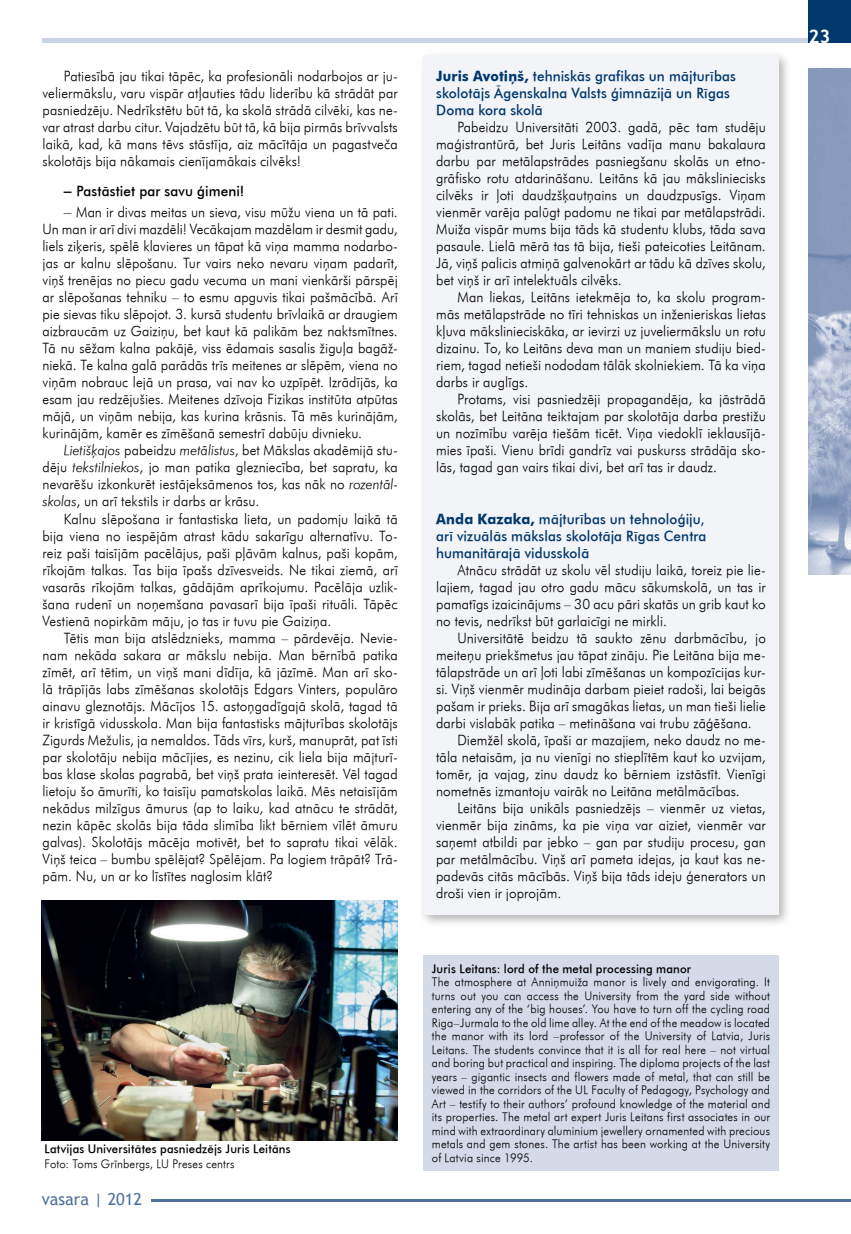
<style>
.page{position:relative;width:851px;height:1234px;background:#fff}
.page>*{position:absolute;margin:0;border:0;box-sizing:border-box;transform-origin:0 0}
.t1{font:700 18.75px "Trebuchet MS";color:#fff}
.t2{font:16.5px "Trebuchet MS";color:#506f9b}
.t3{font:300 14.25px/17px "Futura TL";letter-spacing:.005em;color:#000;text-align:justify;scale:.95 1}
.t4{font:500 14.25px/17px "Futura TL";letter-spacing:.005em;color:#00386c;scale:.95 1}
.t5{font:500 14.25px "Futura TL";letter-spacing:.01em;color:#000;scale:.95 1}
.t6{font:300 12px/13.5px "Futura TL";letter-spacing:.015em;color:#000;text-align:justify;scale:.95 1}
.t7{font:500 12px "Futura TL";letter-spacing:.015em;color:#000;scale:.95 1}
.s1{font-size:16.5px}
.s2{font-style:italic}
.s3{font-weight:700}
</style>
<div class="page">
<div style="left:42px;top:38px;width:808px;height:5px;background:#cbd4e2"></div>
<div style="left:808px;top:0;width:42px;height:43px;background:#00386c"></div>
<hr style="left:44px;top:1198px;width:806px;height:2px;background:#506f9b">
<div style="left:42px;top:1192px;width:109px;height:32px;background:#fff"></div>
<img style="left:808px;top:68px;width:42px;height:506px">
<div style="left:423px;top:954px;width:355px;height:215px;background:#d5dae8"></div>
<img style="left:42px;top:900px;width:356px;height:240px">
<div style="left:418px;top:51px;width:373px;height:877px;background:#000;opacity:.3"></div>
<div style="left:423px;top:55px;width:355px;height:859px;background:#f3f4f8"></div>
<p class="t3" style="left:43px;top:67px;width:375px;text-indent:21px">Patiesībā jau tikai tāpēc, ka profesionāli nodarbojos ar ju&shy;veliermākslu, varu vispār atļauties tādu liderību kā strādāt par pasniedzēju. Nedrīkstētu būt tā, ka skolā strādā cilvēki, kas ne&shy;var atrast darbu citur. Vajadzētu būt tā, kā bija pirmās brīvvalsts laikā, kad, kā mans tēvs stāstīja, aiz mācītāja un pagastveča skolotājs bija nākamais cienījamākais cilvēks!</p>
<p class="t5" style="left:64px;top:182px;width:191px"><span class="s1">–</span> Pastāstiet par savu ģimeni!</p>
<p class="t3" style="left:43px;top:203px;width:375px;text-indent:21px"><span class="s1">–</span> Man ir divas meitas un sieva, visu mūžu viena un tā pati.<br>Un man ir arī divi mazdēli! Vecākajam mazdēlam ir desmit gadu, liels ziķeris, spēlē klavieres un tāpat kā viņa mamma nodarbo&shy;jas ar kalnu slēpošanu. Tur vairs neko nevaru viņam padarīt, viņš trenējas no piecu gadu vecuma un mani vienkārši pārspēj ar slēpošanas tehniku – to esmu apguvis tikai pašmācībā. Arī pie sievas tiku slēpojot. 3. kursā studentu brīvlaikā ar draugiem aizbraucām uz Gaiziņu, bet kaut kā palikām bez naktsmītnes.<br>Tā nu sēžam kalna pakājē, viss ēdamais sasalis žiguļa bagāž&shy;niekā. Te kalna galā parādās trīs meitenes ar slēpēm, viena no viņām nobrauc lejā un prasa, vai nav ko uzpīpēt. Izrādījās, ka esam jau redzējušies. Meitenes dzīvoja Fizikas institūta atpūtas mājā, un viņām nebija, kas kurina krāsnis. Tā mēs kurinājām, kurinājām, kamēr es zīmēšanā semestrī dabūju divnieku.</p>
<p class="t3" style="left:42px;top:441px;width:375px;text-indent:21px"><span class="s2">Lietišķajos</span> pabeidzu <span class="s2">metālistus</span>, bet Mākslas akadēmijā stu&shy;dēju <span class="s2">tekstilniekos</span>, jo man patika glezniecība, bet sapratu, ka nevarēšu izkonkurēt iestājeksāmenos tos, kas nāk no <span class="s2">rozentāl&shy;skolas</span>, un arī tekstils ir darbs ar krāsu.</p>
<p class="t3" style="left:43px;top:509px;width:375px;text-indent:21px">Kalnu slēpošana ir fantastiska lieta, un padomju laikā tā bija viena no iespējām atrast kādu sakarīgu alternatīvu. To&shy;reiz paši taisījām pacēlājus, paši pļāvām kalnus, paši kopām, rīkojām talkas. Tas bija īpašs dzīvesveids. Ne tikai ziemā, arī vasarās rīkojām talkas, gādājām aprīkojumu. Pacēlāja uzlik&shy;šana rudenī un noņemšana pavasarī bija īpaši rituāli. Tāpēc Vestienā nopirkām māju, jo tas ir tuvu pie Gaiziņa.</p>
<p class="t3" style="left:43px;top:628px;width:375px;text-indent:21px">Tētis man bija atslēdznieks, mamma – pārdevēja. Nevie&shy;nam nekāda sakara ar mākslu nebija. Man bērnībā patika zīmēt, arī tētim, un viņš mani dīdīja, kā jāzīmē. Man arī sko&shy;lā trāpījās labs zīmēšanas skolotājs Edgars Vinters, populāro ainavu gleznotājs. Mācījos 15. astoņgadīgajā skolā, tagad tā ir kristīgā vidusskola. Man bija fantastisks mājturības skolotājs Zigurds Mežulis, ja nemaldos. Tāds vīrs, kurš, manuprāt, pat īsti par skolotāju nebija mācījies, es nezinu, cik liela bija mājturī&shy;bas klase skolas pagrabā, bet viņš prata ieinteresēt. Vēl tagad lietoju šo āmurīti, ko taisīju pamatskolas laikā. Mēs netaisījām nekādus milzīgus āmurus (ap to laiku, kad atnācu te strādāt, nezin kāpēc skolās bija tāda slimība likt bērniem vīlēt āmuru galvas). Skolotājs mācēja motivēt, bet to sapratu tikai vēlāk.<br>Viņš teica – bumbu spēlējat? Spēlējam. Pa logiem trāpāt? Trā&shy;pām. Nu, un ar ko līstītes naglosim klāt?</p>
<p class="t7" style="left:44px;top:1140px;width:261px">Latvijas Universitātes pasniedzējs Juris Leitāns</p>
<p class="t6" style="left:44px;top:1155px;width:202px">Foto: Toms Grīnbergs, LU Preses centrs</p>
<p class="t2" style="left:42px;top:1188px;width:102px">vasara | 2012</p>
<p class="t4" style="left:436px;top:67px;width:317px"><span class="s3">Juris Avotiņš,</span> tehniskās grafikas un mājturības skolotājs Āgenskalna Valsts ģimnāzijā un Rīgas<br>Doma kora skolā</p>
<p class="t3" style="left:436px;top:118px;width:348px;text-indent:21px">Pabeidzu Universitāti 2003. gadā, pēc tam studēju maģistrantūrā, bet Juris Leitāns vadīja manu bakalaura darbu par metālapstrādes pasniegšanu skolās un etno&shy;grāfisko rotu atdarināšanu. Leitāns kā jau māksliniecisks cilvēks ir ļoti daudzšķautņains un daudzpusīgs. Viņam vienmēr varēja palūgt padomu ne tikai par metālapstrādi.<br>Muiža vispār mums bija tāds kā studentu klubs, tāda sava pasaule. Lielā mērā tas tā bija, tieši pateicoties Leitānam.<br>Jā, viņš palicis atmiņā galvenokārt ar tādu kā dzīves skolu, bet viņš ir arī intelektuāls cilvēks.</p>
<p class="t3" style="left:436px;top:288px;width:348px;text-indent:21px">Man liekas, Leitāns ietekmēja to, ka skolu program&shy;mās metālapstrāde no tīri tehniskas un inženieriskas lietas kļuva mākslinieciskāka, ar ievirzi uz juveliermākslu un rotu dizainu. To, ko Leitāns deva man un maniem studiju bied&shy;riem, tagad netieši nododam tālāk skolniekiem. Tā ka viņa darbs ir auglīgs.</p>
<p class="t3" style="left:436px;top:390px;width:348px;text-indent:21px">Protams, visi pasniedzēji propagandēja, ka jāstrādā skolās, bet Leitāna teiktajam par skolotāja darba prestižu un nozīmību varēja tiešām ticēt. Viņa viedoklī ieklausījā&shy;mies īpaši. Vienu brīdi gandrīz vai puskurss strādāja sko&shy;lās, tagad gan vairs tikai divi, bet arī tas ir daudz.</p>
<p class="t4" style="left:436px;top:509px;width:286px"><span class="s3">Anda Kazaka,</span> mājturības un tehnoloģiju, arī vizuālās mākslas skolotāja Rīgas Centra humanitārajā vidusskolā</p>
<p class="t3" style="left:436px;top:560px;width:348px;text-indent:21px">Atnācu strādāt uz skolu vēl studiju laikā, toreiz pie lie&shy;lajiem, tagad jau otro gadu mācu sākumskolā, un tas ir pamatīgs izaicinājums – 30 acu pāri skatās un grib kaut ko no tevis, nedrīkst būt garlaicīgi ne mirkli.</p>
<p class="t3" style="left:457px;top:628px;width:326px">Universitātē beidzu tā saukto zēnu darbmācību, jo</p>
<p class="t3" style="left:436px;top:645px;width:348px">meiteņu priekšmetus jau tāpat zināju. Pie Leitāna bija me-</p>
<p class="t3" style="left:436px;top:662px;width:348px">tālapstrāde un arī ļoti labi zīmēšanas un kompozīcijas kur-</p>
<p class="t3" style="left:436px;top:679px;width:348px">si. Viņš vienmēr mudināja darbam pieiet radoši, lai beigās</p>
<p class="t3" style="left:436px;top:696px;width:348px">pašam ir prieks. Bija arī smagākas lietas, un man tieši lielie</p>
<p class="t3" style="left:436px;top:713px;width:334px">darbi vislabāk patika – metināšana vai trubu zāģēšana.</p>
<p class="t3" style="left:457px;top:730px;width:326px">Diemžēl skolā, īpaši ar mazajiem, neko daudz no me-</p>
<p class="t3" style="left:436px;top:747px;width:348px">tāla netaisām, ja nu vienīgi no stieplītēm kaut ko uzvijam,</p>
<p class="t3" style="left:436px;top:764px;width:348px">tomēr, ja vajag, zinu daudz ko bērniem izstāstīt. Vienīgi</p>
<p class="t3" style="left:436px;top:781px;width:321px">nometnēs izmantoju vairāk no Leitāna metālmācības.</p>
<p class="t3" style="left:457px;top:798px;width:326px">Leitāns bija unikāls pasniedzējs – vienmēr uz vietas,</p>
<p class="t3" style="left:436px;top:816px;width:348px">vienmēr bija zināms, ka pie viņa var aiziet, vienmēr var</p>
<p class="t3" style="left:436px;top:833px;width:348px">saņemt atbildi par jebko – gan par studiju procesu, gan</p>
<p class="t3" style="left:436px;top:850px;width:348px">par metālmācību. Viņš arī pameta idejas, ja kaut kas ne-</p>
<p class="t3" style="left:436px;top:867px;width:348px">padevās citās mācībās. Viņš bija tāds ideju ģenerators un</p>
<p class="t3" style="left:436px;top:884px;width:133px">droši vien ir joprojām.</p>
<p class="t7" style="left:432px;top:960px;width:274px">Juris Leitans: lord of the metal processing manor</p>
<p class="t6" style="left:432px;top:974px;width:357px">The atmosphere at Anniņmuiža manor is lively and envigorating. It turns out you can access the University from the yard side without entering any of the ‘big houses’. You have to turn off the cycling road Riga–Jurmala to the old lime alley. At the end of the meadow is located the manor with its lord –professor of the University of Latvia, Juris Leitans. The students convince that it is all for real here – not virtual and boring but practical and inspiring. The diploma projects of the last years – gigantic insects and flowers made of metal, that can still be viewed in the corridors of the UL Faculty of Pedagogy, Psychology and Art – testify to their authors’ profound knowledge of the material and its properties. The metal art expert Juris Leitans first associates in our mind with extraordinary aluminium jewellery ornamented with precious metals and gem stones. The artist has been working at the University of Latvia since 1995.</p>
<h1 class="t1" style="left:808px;top:24px;width:23px">23</h1>
</div>
